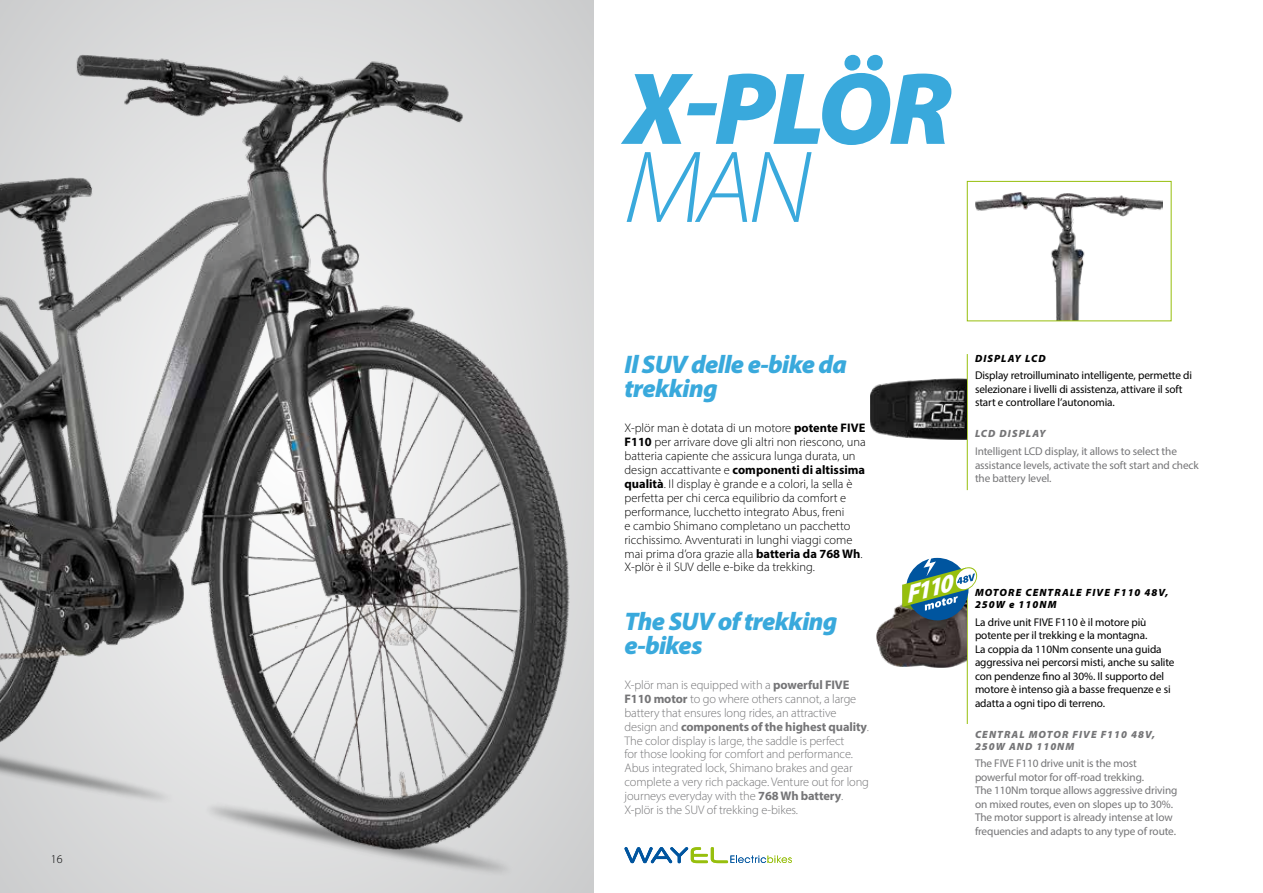
<style>
.page{position:relative;width:1263px;height:893px;background:#fff}
.page>*{position:absolute;margin:0;border:0;box-sizing:border-box;transform-origin:0 0}
.t1{font:italic 900 103.5px "Myriad Pro";color:#39a9dc}
.t2{font:italic 300 103.5px "Myriad Pro";color:#39a9dc}
.t3{font:italic 900 25.5px/24px "Myriad Pro";letter-spacing:-.025em;color:#39a9dc}
.t4{font:italic 900 24.75px "Myriad Pro";color:#fff}
.t5{font:300 12.45px/14px "Myriad Pro";color:#000}
.t6{font:300 12.45px/14px "Myriad Pro";letter-spacing:-.01em;color:#757577}
.t7{font:300 12px "Myriad Pro";color:#000}
.t8{font:11.25px/13.5px "Myriad Pro";letter-spacing:-.01em;color:#000}
.t9{font:11.25px/13.5px "Myriad Pro";letter-spacing:-.01em;color:#757577}
.t10{font:italic 900 10.5px/12px "Myriad Pro";letter-spacing:.1em;color:#000}
.t11{font:italic 900 10.5px/12px "Myriad Pro";letter-spacing:.1em;color:#757577}
.s1{font-weight:700}
</style>
<div class="page">
<svg style="left:624px;top:847px;width:168px;height:16px"></svg>
<hr style="left:967px;top:354px;width:1px;height:136px;background:#97bf0d">
<hr style="left:967px;top:588px;width:1px;height:136px;background:#97bf0d">
<img style="left:877px;top:603px;width:90px;height:65px">
<div style="left:906px;top:558px;width:62px;height:62px;background:#00559f;border-radius:50%"></div>
<svg style="left:902px;top:557px;width:75px;height:59px"></svg>
<img style="left:870px;top:378px;width:97px;height:61px">
<div style="left:0;top:0;width:593px;height:893px;background:#d6d7d8"></div>
<img style="left:0;top:55px;width:570px;height:716px">
<img style="left:0;top:735px;width:213px;height:63px">
<img style="left:168px;top:771px;width:354px;height:103px">
<img style="left:976px;top:193px;width:187px;height:126px">
<div style="left:967px;top:181px;width:204px;height:140px;border:1px solid #97bf0d"></div>
<p class="t7" style="left:51px;top:852px;width:13px">16</p>
<h1 class="t1" style="left:625px;top:40px;width:328px">X-PLÖR</h1>
<h1 class="t2" style="left:624px;top:125px;width:188px">MAN</h1>
<h2 class="t3" style="left:624px;top:351px;width:224px">Il SUV delle e-bike da trekking</h2>
<p class="t5" style="left:624px;top:421px;width:243px">X-plör man è dotata di un motore <span class="s1">potente FIVE F110</span> per arrivare dove gli altri non riescono, una batteria capiente che assicura lunga durata, un design accattivante e <span class="s1">componenti di altissima qualità</span>. Il display è grande e a colori, la sella è perfetta per chi cerca equilibrio da comfort e performance, lucchetto integrato Abus, freni<br>e cambio Shimano completano un pacchetto ricchissimo. Avventurati in lunghi viaggi come mai prima d’ora grazie alla <span class="s1">batteria da 768 Wh</span>.<br>X-plör è il SUV delle e-bike da trekking.</p>
<h2 class="t3" style="left:624px;top:608px;width:214px">The SUV of trekking e-bikes</h2>
<p class="t6" style="left:624px;top:677px;width:246px">X-plör man is equipped with a <span class="s1">powerful FIVE F110 motor</span> to go where others cannot, a large battery that ensures long rides, an attractive design and <span class="s1">components of the highest quality</span>.<br>The color display is large, the saddle is perfect<br>for those looking for comfort and performance.<br>Abus integrated lock, Shimano brakes and gear complete a very rich package. Venture out for long journeys everyday with the <span class="s1">768 Wh battery</span>.<br>X-plör is the SUV of trekking e-bikes.</p>
<p class="t10" style="left:975px;top:352px;width:72px">DISPLAY LCD</p>
<p class="t8" style="left:975px;top:369px;width:219px">Display retroilluminato intelligente, permette di selezionare i livelli di assistenza, attivare il soft start e controllare l’autonomia.</p>
<p class="t11" style="left:975px;top:427px;width:72px">LCD DISPLAY</p>
<p class="t9" style="left:975px;top:444px;width:225px">Intelligent LCD display, it allows to select the assistance levels, activate the soft start and check the battery level.</p>
<h3 class="t4" style="left:901px;top:579px;width:49px;rotate:-15deg">F110</h3>
<p class="t10" style="left:975px;top:586px;width:195px">MOTORE CENTRALE FIVE F110 48V,<br>250W e 110NM</p>
<p class="t8" style="left:975px;top:615px;width:201px">La drive unit FIVE F110 è il motore più potente per il trekking e la montagna.<br>La coppia da 110Nm consente una guida aggressiva nei percorsi misti, anche su salite con pendenze fino al 30%. Il supporto del motore è intenso già a basse frequenze e si adatta a ogni tipo di terreno.</p>
<p class="t11" style="left:975px;top:728px;width:182px">CENTRAL MOTOR FIVE F110 48V,<br>250W AND 110NM</p>
<p class="t9" style="left:975px;top:757px;width:204px">The FIVE F110 drive unit is the most powerful motor for off-road trekking.<br>The 110Nm torque allows aggressive driving on mixed routes, even on slopes up to 30%.<br>The motor support is already intense at low frequencies and adapts to any type of route.</p>
</div>
